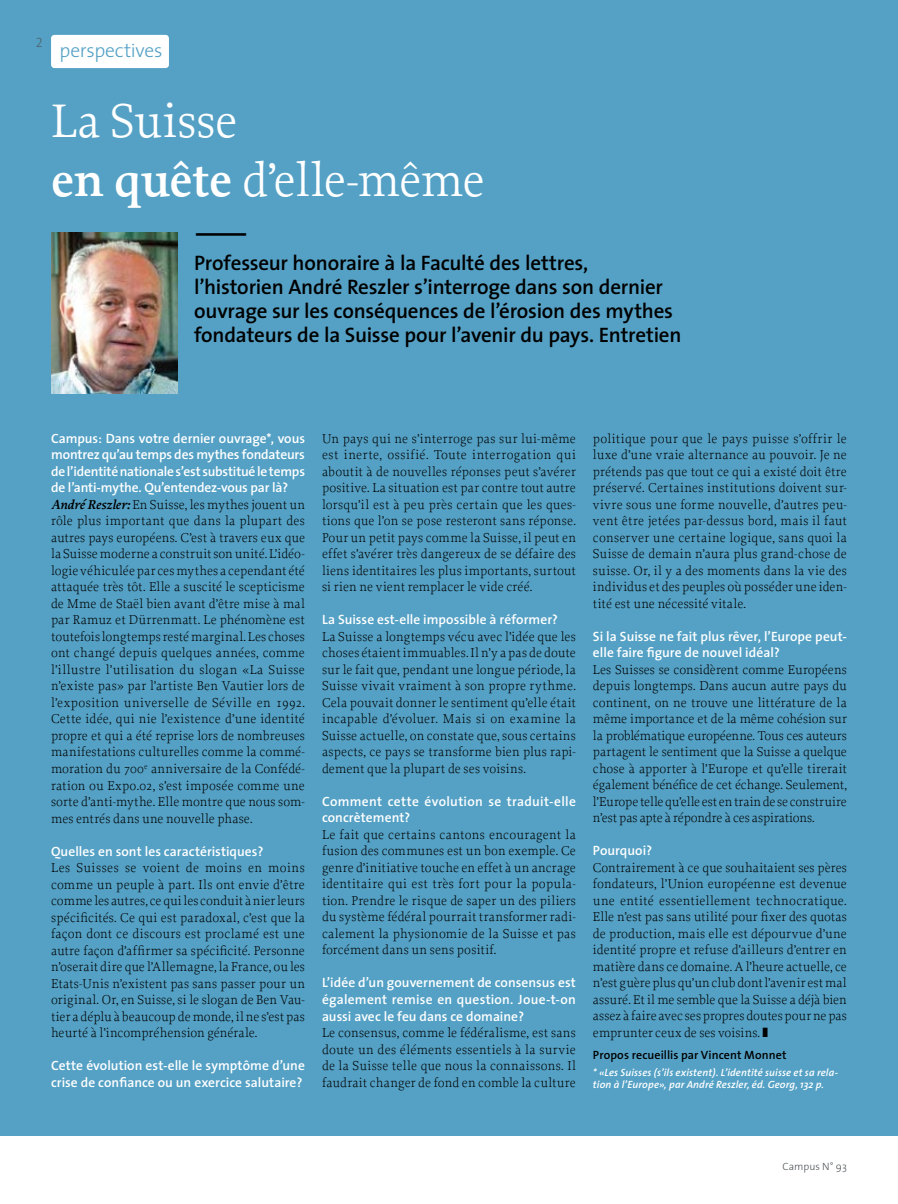
<style>
.page{position:relative;width:898px;height:1204px;background:#fff}
.page>*{position:absolute;margin:0;border:0;box-sizing:border-box;transform-origin:0 0}
.t1{font:49.5px/59.4px "Proforma";letter-spacing:-.005em;color:#fff}
.t2{font:italic 500 49.5px "Proforma";color:#000}
.t3{font:600 21px/24px "The Sans";letter-spacing:-.01em;color:#000}
.t4{font:300 19.5px "The Sans";letter-spacing:-.01em;color:#54a1c5}
.t5{font:300 13.5px/16.5px "Proforma";letter-spacing:.005em;color:#000;text-align:justify}
.t6{font:600 13.5px/16.5px "The Sans";letter-spacing:.005em;color:#fff}
.t7{font:13.5px "The Sans Extra Light Caps";color:#505559}
.t8{font:600 12px "The Sans";letter-spacing:.01em;color:#000}
.t9{font:italic 600 10.5px/12.6px "The Sans";letter-spacing:.01em;color:#fff}
.t10{font:300 10.5px "The Sans";color:#505559}
.s1{font-weight:600}
.s2{font-weight:600;font-style:italic}
</style>
<div class="page">
<div style="left:0;top:0;width:897px;height:1135px;background:#54a1c5"></div>
<div style="left:51px;top:35px;width:118px;height:33px;background:#fff;border-radius:3px"></div>
<img style="left:51px;top:232px;width:126px;height:161px">
<p class="t7" style="left:36px;top:31px;width:8px">2</p>
<h3 class="t4" style="left:60px;top:34px;width:104px">perspectives</h3>
<h1 class="t1" style="left:51px;top:90px;width:435px">La Suisse<br><span class="s1">en quête</span> d’elle-même</h1>
<h1 class="t2" style="left:194px;top:198px;width:51px">—</h1>
<h2 class="t3" style="left:194px;top:250px;width:395px">Professeur honoraire à la Faculté des lettres,</h2>
<h2 class="t3" style="left:194px;top:274px;width:488px">l’historien André Reszler s’interroge dans son dernier ouvrage sur les conséquences de l’érosion des mythes fondateurs de la Suisse pour l’avenir du pays. Entretien</h2>
<p class="t6" style="left:51px;top:429px;width:255px;text-align:justify">Campus: Dans votre dernier ouvrage*, vous montrez qu’au temps des mythes fondateurs de l’identité nationale s’est substitué le temps de l’anti-mythe. Qu’entendez-vous par là?</p>
<p class="t5" style="left:51px;top:496px;width:255px"><span class="s2">André Reszler:</span> En Suisse, les mythes jouent un rôle plus important que dans la plupart des autres pays européens. C’est à travers eux que la Suisse moderne a construit son unité. L’idéo&shy;logie véhiculée par ces mythes a cependant été attaquée très tôt. Elle a suscité le scepticisme de Mme de Staël bien avant d’être mise à mal par Ramuz et Dürrenmatt. Le phénomène est toutefois longtemps resté marginal. Les choses ont changé depuis quelques années, comme l’illustre l’utilisation du slogan «La Suisse n’existe pas» par l’artiste Ben Vautier lors de l’exposition universelle de Séville en 1992.<br>Cette idée, qui nie l’existence d’une identité propre et qui a été reprise lors de nombreuses manifestations culturelles comme la commé&shy;moration du 700<sup>e</sup> anniversaire de la Confédé&shy;ration ou Expo.02, s’est imposée comme une sorte d’anti-mythe. Elle montre que nous som&shy;mes entrés dans une nouvelle phase.</p>
<p class="t6" style="left:51px;top:842px;width:214px">Quelles en sont les caractéristiques?</p>
<p class="t5" style="left:51px;top:859px;width:255px">Les Suisses se voient de moins en moins comme un peuple à part. Ils ont envie d’être comme les autres, ce qui les conduit à nier leurs spécificités. Ce qui est paradoxal, c’est que la façon dont ce discours est proclamé est une autre façon d’affirmer sa spécificité. Personne n’oserait dire que l’Allemagne, la France, ou les Etats-Unis n’existent pas sans passer pour un original. Or, en Suisse, si le slogan de Ben Vau&shy;tier a déplu à beaucoup de monde, il ne s’est pas heurté à l’incompréhension générale.</p>
<p class="t6" style="left:51px;top:1056px;width:255px">Cette évolution est-elle le symptôme d’une crise de confiance ou un exercice salutaire?</p>
<p class="t5" style="left:322px;top:430px;width:255px">Un pays qui ne s’interroge pas sur lui-même est inerte, ossifié. Toute interrogation qui aboutit à de nouvelles réponses peut s’avérer positive. La situation est par contre tout autre lorsqu’il est à peu près certain que les ques&shy;tions que l’on se pose resteront sans réponse.<br>Pour un petit pays comme la Suisse, il peut en effet s’avérer très dangereux de se défaire des liens identitaires les plus importants, surtout si rien ne vient remplacer le vide créé.</p>
<p class="t6" style="left:322px;top:611px;width:237px">La Suisse est-elle impossible à réformer?</p>
<p class="t5" style="left:322px;top:628px;width:255px">La Suisse a longtemps vécu avec l’idée que les choses étaient immuables. Il n’y a pas de doute sur le fait que, pendant une longue période, la Suisse vivait vraiment à son propre rythme.<br>Cela pouvait donner le sentiment qu’elle était incapable d’évoluer. Mais si on examine la Suisse actuelle, on constate que, sous certains aspects, ce pays se transforme bien plus rapi&shy;dement que la plupart de ses voisins.</p>
<p class="t6" style="left:322px;top:792px;width:255px">Comment cette évolution se traduit-elle concrètement?</p>
<p class="t5" style="left:322px;top:826px;width:255px">Le fait que certains cantons encouragent la fusion des communes est un bon exemple. Ce genre d’initiative touche en effet à un ancrage identitaire qui est très fort pour la popula&shy;tion. Prendre le risque de saper un des piliers du système fédéral pourrait transformer radi&shy;calement la physionomie de la Suisse et pas forcément dans un sens positif.</p>
<p class="t6" style="left:322px;top:974px;width:255px;text-align:justify">L’idée d’un gouvernement de consensus est également remise en question. Joue-t-on aussi avec le feu dans ce domaine?</p>
<p class="t5" style="left:322px;top:1024px;width:255px">Le consensus, comme le fédéralisme, est sans doute un des éléments essentiels à la survie de la Suisse telle que nous la connaissons. Il faudrait changer de fond en comble la culture</p>
<p class="t5" style="left:592px;top:430px;width:255px">politique pour que le pays puisse s’offrir le luxe d’une vraie alternance au pouvoir. Je ne prétends pas que tout ce qui a existé doit être préservé. Certaines institutions doivent sur&shy;vivre sous une forme nouvelle, d’autres peu&shy;vent être jetées par-dessus bord, mais il faut conserver une certaine logique, sans quoi la Suisse de demain n’aura plus grand-chose de suisse. Or, il y a des moments dans la vie des individus et des peuples où posséder une iden&shy;tité est une nécessité vitale.</p>
<p class="t6" style="left:592px;top:627px;width:255px">Si la Suisse ne fait plus rêver, l’Europe peut&shy;elle faire figure de nouvel idéal?</p>
<p class="t5" style="left:592px;top:661px;width:255px">Les Suisses se considèrent comme Européens depuis longtemps. Dans aucun autre pays du continent, on ne trouve une littérature de la même importance et de la même cohésion sur la problématique européenne. Tous ces auteurs partagent le sentiment que la Suisse a quelque chose à apporter à l’Europe et qu’elle tirerait également bénéfice de cet échange. Seulement, l’Europe telle qu’elle est en train de se construire n’est pas apte à répondre à ces aspirations.</p>
<p class="t6" style="left:592px;top:842px;width:61px">Pourquoi?</p>
<p class="t5" style="left:592px;top:858px;width:255px">Contrairement à ce que souhaitaient ses pères fondateurs, l’Union européenne est devenue une entité essentiellement technocratique.<br>Elle n’est pas sans utilité pour fixer des quotas de production, mais elle est dépourvue d’une identité propre et refuse d’ailleurs d’entrer en matière dans ce domaine. A l’heure actuelle, ce n’est guère plus qu’un club dont l’avenir est mal assuré. Et il me semble que la Suisse a déjà bien assez à faire avec ses propres doutes pour ne pas emprunter ceux de ses voisins. ❚</p>
<p class="t8" style="left:592px;top:1044px;width:195px">Propos recueillis par Vincent Monnet</p>
<p class="t9" style="left:592px;top:1065px;width:246px">* «Les Suisses (s’ils existent). L’identité suisse et sa rela&shy;tion à l’Europe», par André Reszler, éd. Georg, 132 p.</p>
<p class="t10" style="left:782px;top:1157px;width:66px">Campus N° 93</p>
</div>
